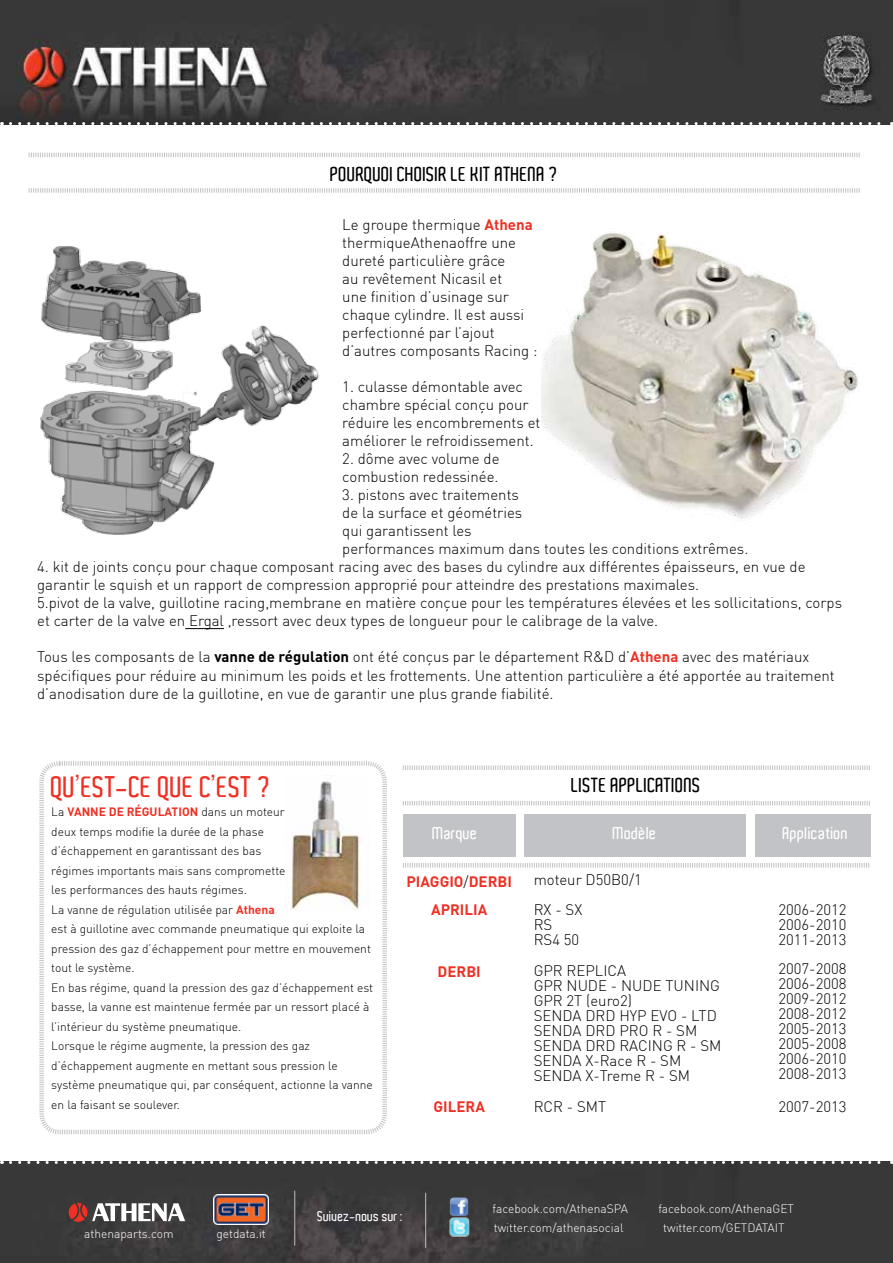
<style>
.page{position:relative;width:893px;height:1263px;background:#fff}
.page>*{position:absolute;margin:0;border:0;box-sizing:border-box;transform-origin:0 0}
.t1{font:600 28.5px "Aldo";color:#ee3124}
.t2{font:600 19.5px "Aldo";color:#000}
.t3{font:600 16.5px "Aldo";color:#fff}
.t4{font:300 15px/18px "DIN";color:#000}
.t5{font:700 15px "DIN";color:#ee3124}
.t6{font:600 13.5px "Aldo";color:#fff}
.t7{font:300 12px/19.5px "DIN";color:#000}
.t8{font:300 12px "DIN";color:#fff}
.s1{font-weight:700;color:#ee3124}
.s2{font-weight:700}
.s3{font-family:"DIN Light Alternate";font-weight:400;color:#000}
</style>
<div class="page">
<img style="left:0;top:0;width:893px;height:124px">
<img style="left:0;top:1161px;width:893px;height:102px">
<hr style="left:185px;top:628px;width:39px;height:1px;background:#000">
<img style="left:541px;top:233px;width:317px;height:286px">
<svg style="left:39px;top:761px;width:348px;height:374px"></svg>
<img style="left:40px;top:246px;width:280px;height:289px">
<svg style="left:10px;top:122px;width:882px;height:3px;background:#666"></svg>
<svg style="left:10px;top:1161px;width:882px;height:3px;background:#686868"></svg>
<img style="left:214px;top:1194px;width:54px;height:30px">
<hr style="left:425px;top:1193px;width:1px;height:55px;background:#bcc0bc">
<hr style="left:294px;top:1191px;width:1px;height:54px;background:#bcc0bc">
<img style="left:450px;top:1197px;width:19px;height:39px">
<svg style="left:69px;top:1203px;width:116px;height:19px"></svg>
<div style="left:403px;top:813px;width:113px;height:43px;background:#c2c3c6"></div>
<div style="left:755px;top:813px;width:115px;height:43px;background:#c2c3c6"></div>
<div style="left:524px;top:813px;width:221px;height:43px;background:#c2c3c6"></div>
<svg style="left:402px;top:765px;width:468px;height:5px"></svg>
<svg style="left:402px;top:801px;width:468px;height:5px"></svg>
<svg style="left:402px;top:863px;width:468px;height:5px"></svg>
<svg style="left:28px;top:152px;width:832px;height:6px"></svg>
<svg style="left:28px;top:188px;width:832px;height:5px"></svg>
<img style="left:286px;top:776px;width:84px;height:134px">
<h2 class="t2" style="left:330px;top:163px;width:229px">POURQUOI CHOISIR LE KIT ATHENA ?</h2>
<p class="t4" style="left:342px;top:216px;width:197px">Le groupe thermique <span class="s1">Athena </span>thermiqueAthenaoffre une dureté particulière grâce<br>au revêtement Nicasil et<br>une finition d’usinage sur chaque cylindre. Il est aussi perfectionné par l’ajout d’autres composants Racing :</p>
<p class="t4" style="left:342px;top:378px;width:200px">1. culasse démontable avec chambre spécial conçu pour réduire les encombrements et améliorer le refroidissement.</p>
<p class="t4" style="left:342px;top:450px;width:159px">2. dôme avec volume de combustion redessinée.</p>
<p class="t4" style="left:342px;top:486px;width:408px">3. pistons avec traitements<br>de la surface et géométries<br>qui garantissent les<br>performances maximum dans toutes les conditions extrêmes.</p>
<p class="t4" style="left:37px;top:558px;width:806px">4. kit de joints conçu pour chaque composant racing avec des bases du cylindre aux différentes épaisseurs, en vue de garantir le squish et un rapport de compression approprié pour atteindre des prestations maximales.<br>5.pivot de la valve, guillotine racing,membrane en matière conçue pour les températures élevées et les sollicitations, corps et carter de la valve en Ergal ,ressort avec deux types de longueur pour le calibrage de la valve.</p>
<p class="t4" style="left:37px;top:648px;width:799px">Tous les composants de la <span class="s2">vanne de régulation</span> ont été conçus par le département R&amp;D d’<span class="s1">Athena</span> avec des matériaux spécifiques pour réduire au minimum les poids et les frottements. Une attention particulière a été apportée au traitement d’anodisation dure de la guillotine, en vue de garantir une plus grande fiabilité.</p>
<h1 class="t1" style="left:51px;top:771px;width:221px">QU’EST-CE QUE C’EST ?</h1>
<p class="t7" style="left:51px;top:802px;width:323px">La <span class="s1">VANNE DE RÉGULATION</span> dans un moteur<br>deux temps modifie la durée de la phase<br>d’échappement en garantissant des bas<br>régimes importants mais sans compromette<br>les performances des hauts régimes.<br>La vanne de régulation utilisée par <span class="s1">Athena<br></span>est à guillotine avec commande pneumatique qui exploite la pression des gaz d’échappement pour mettre en mouvement tout le système.<br>En bas régime, quand la pression des gaz d’échappement est basse, la vanne est maintenue fermée par un ressort placé à l’intérieur du système pneumatique.<br>Lorsque le régime augmente, la pression des gaz d’échappement augmente en mettant sous pression le système pneumatique qui, par conséquent, actionne la vanne en la faisant se soulever.</p>
<h2 class="t2" style="left:572px;top:774px;width:131px">LISTE APPLICATIONS</h2>
<p class="t3" style="left:433px;top:824px;width:46px">Marque</p>
<p class="t3" style="left:613px;top:824px;width:45px">Modèle</p>
<p class="t3" style="left:783px;top:824px;width:67px">Application</p>
<p class="t5" style="left:407px;top:871px;width:107px">PIAGGIO<span class="s3">/</span>DERBI</p>
<p class="t4" style="left:534px;top:871px;width:110px">moteur D50B0/1</p>
<p class="t5" style="left:431px;top:900px;width:58px">APRILIA</p>
<p class="t4" style="left:534px;top:902px;width:50px;line-height:15px">RX - SX<br>RS<br>RS4 50</p>
<p class="t4" style="left:778px;top:902px;width:70px;line-height:15px;text-align:justify">2006-2012<br>2006-2010<br>2011-2013</p>
<p class="t5" style="left:438px;top:962px;width:45px">DERBI</p>
<p class="t5" style="left:434px;top:1097px;width:53px">GILERA</p>
<p class="t4" style="left:534px;top:963px;width:189px;line-height:15px">GPR REPLICA<br>GPR NUDE - NUDE TUNING<br>GPR 2T (euro2)<br>SENDA DRD HYP EVO - LTD<br>SENDA DRD PRO R - SM<br>SENDA DRD RACING R - SM<br>SENDA X-Race R - SM<br>SENDA X-Treme R - SM</p>
<p class="t4" style="left:534px;top:1097px;width:74px">RCR - SMT</p>
<p class="t4" style="left:778px;top:961px;width:70px;line-height:15px;text-align:justify">2007-2008<br>2006-2008<br>2009-2012<br>2008-2012<br>2005-2013<br>2005-2008<br>2006-2010<br>2008-2013</p>
<p class="t4" style="left:778px;top:1097px;width:70px">2007-2013</p>
<p class="t8" style="left:84px;top:1226px;width:91px">athenaparts.com</p>
<p class="t8" style="left:216px;top:1226px;width:51px">getdata.it</p>
<p class="t6" style="left:317px;top:1208px;width:87px">Suivez-nous sur :</p>
<p class="t8" style="left:493px;top:1202px;width:137px">facebook.com/AthenaSPA</p>
<p class="t8" style="left:658px;top:1202px;width:137px">facebook.com/AthenaGET</p>
<p class="t8" style="left:494px;top:1220px;width:131px">twitter.com/athenasocial</p>
<p class="t8" style="left:663px;top:1220px;width:123px">twitter.com/GETDATAIT</p>
</div>
